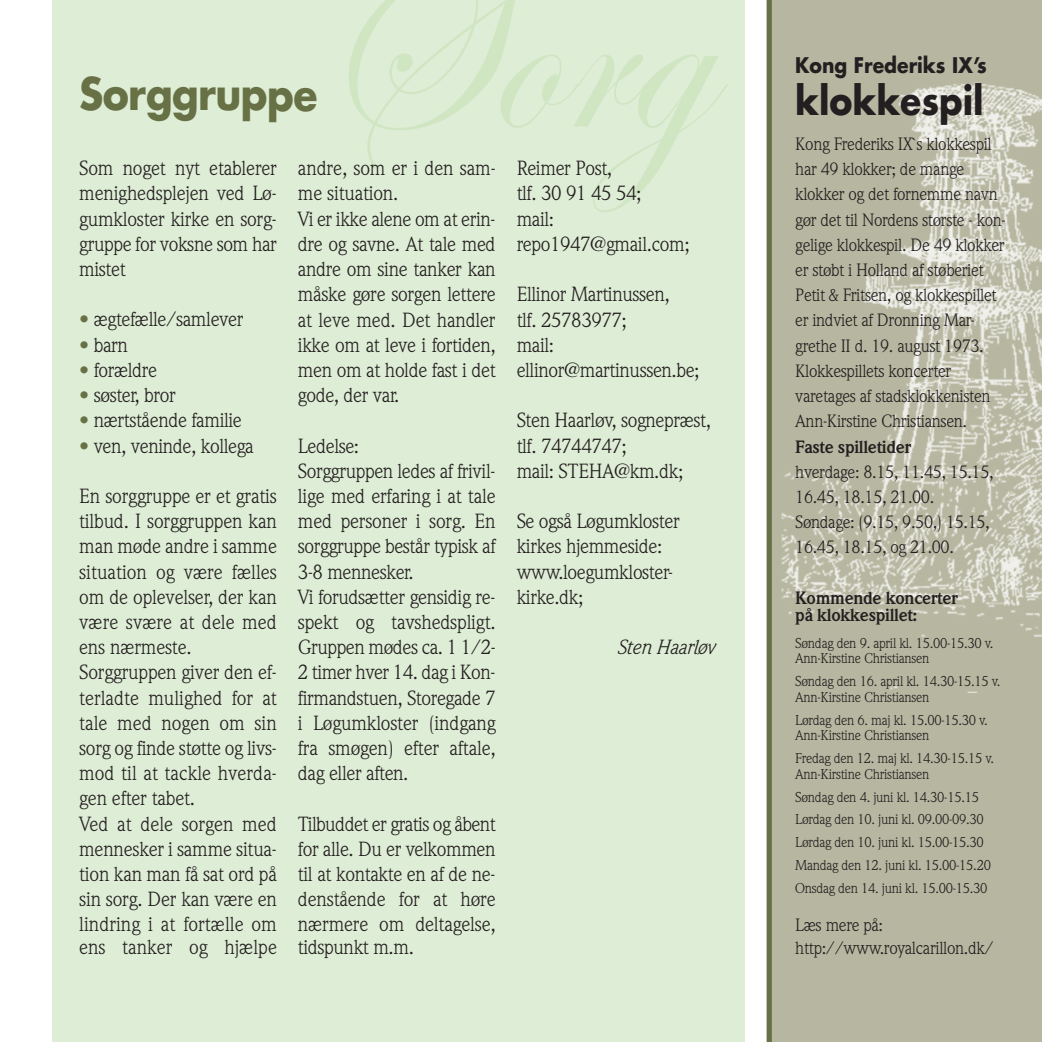
<style>
.page{position:relative;width:1042px;height:1042px;background:#fff}
.page>*{position:absolute;margin:0;border:0;box-sizing:border-box;transform-origin:0 0}
.t1{font:700 43.75px "Futura";letter-spacing:-.015em;color:#687145;scale:.9 1}
.t2{font:700 38.5px "Futura";color:#231f20;scale:.9 1}
.t3{font:700 21px "Futura";color:#231f20;scale:.9 1}
.t4{font:20.12px/25.2px "Weidemann";letter-spacing:-.02em;color:#231f20}
.t5{font:20.12px "Weidemann";color:#231f20}
.t6{font:italic 20.12px "Weidemann";letter-spacing:-.02em;color:#231f20}
.t7{font:17.5px/25.2px "Weidemann";letter-spacing:-.02em;color:#231f20}
.t8{font:700 17.5px/17.5px "Weidemann";letter-spacing:-.02em;color:#231f20}
.t9{font:14px/15.8px "Weidemann";letter-spacing:-.02em;color:#231f20}
.s1{color:#687145}
</style>
<div class="page">
<div style="left:52px;top:0;width:693px;height:1042px;background:#deedd5"></div>
<div style="left:769px;top:0;width:273px;height:1042px;background:#b7b7a1"></div>
<img style="left:781px;top:82px;width:261px;height:610px">
<div style="left:766px;top:0;width:6px;height:1042px;background:#687145"></div>
<h1 class="t1" style="left:79px;top:74px;width:266px">Sorggruppe</h1>
<p class="t4" style="left:79px;top:157px;width:199px;text-align:justify">Som noget nyt etablerer menighedsplejen ved Lø&shy;gumkloster kirke en sorg&shy;gruppe for voksne som har mistet</p>
<p class="t4" style="left:79px;top:309px;width:166px"><span class="s1">•</span> ægtefælle/samlever</p>
<p class="t4" style="left:79px;top:334px;width:50px"><span class="s1">•</span> barn</p>
<p class="t4" style="left:79px;top:359px;width:79px"><span class="s1">•</span> forældre</p>
<p class="t4" style="left:79px;top:384px;width:98px"><span class="s1">•</span> søster, bror</p>
<p class="t4" style="left:79px;top:409px;width:164px"><span class="s1">•</span> nærtstående familie</p>
<p class="t4" style="left:79px;top:435px;width:176px"><span class="s1">•</span> ven, veninde, kollega</p>
<p class="t4" style="left:79px;top:485px;width:199px">En sorggruppe er et gratis tilbud. I sorggruppen kan man møde andre i samme situation og være fælles om de oplevelser, der kan være svære at dele med ens nærmeste.<br>Sorggruppen giver den ef&shy;terladte mulighed for at tale med nogen om sin sorg og finde støtte og livs&shy;mod til at tackle hverda&shy;gen efter tabet.<br>Ved at dele sorgen med mennesker i samme situa&shy;tion kan man få sat ord på sin sorg. Der kan være en lindring i at fortælle om</p>
<p class="t5" style="left:79px;top:940px;width:199px">ens tanker og hjælpe</p>
<p class="t4" style="left:298px;top:157px;width:199px">andre, som er i den sam&shy;me situation.<br>Vi er ikke alene om at erin&shy;dre og savne. At tale med andre om sine tanker kan måske gøre sorgen lettere at leve med. Det handler ikke om at leve i fortiden, men om at holde fast i det gode, der var.</p>
<p class="t4" style="left:298px;top:435px;width:199px">Ledelse:<br>Sorggruppen ledes af frivil&shy;lige med erfaring i at tale med personer i sorg. En sorggruppe består typisk af<br>3-8 mennesker.<br>Vi forudsætter gensidig re&shy;spekt og tavshedspligt.<br>Gruppen mødes ca. 1 1/2-<br>2 timer hver 14. dag i Kon&shy;firmandstuen, Storegade 7 i Løgumkloster (indgang fra smøgen) efter aftale, dag eller aften.</p>
<p class="t4" style="left:298px;top:813px;width:199px;text-align:justify">Tilbuddet er gratis og åbent for alle. Du er velkommen til at kontakte en af de ne&shy;denstående for at høre nærmere om deltagelse,</p>
<p class="t4" style="left:298px;top:936px;width:117px">tidspunkt m.m.</p>
<p class="t4" style="left:517px;top:158px;width:174px">Reimer Post,<br>tlf. 30 91 45 54;<br>mail: repo1947@gmail.com;</p>
<p class="t4" style="left:517px;top:284px;width:184px">Ellinor Martinussen,<br>tlf. 25783977;<br>mail: ellinor@martinussen.be;</p>
<p class="t4" style="left:517px;top:410px;width:196px">Sten Haarløv, sognepræst, tlf. 74744747;<br>mail: STEHA@km.dk;</p>
<p class="t4" style="left:517px;top:510px;width:165px">Se også Løgumkloster kirkes hjemmeside: www.loegumkloster&shy;kirke.dk;</p>
<p class="t6" style="left:616px;top:640px;width:100px">Sten Haarløv</p>
<p class="t3" style="left:795px;top:55px;width:214px">Kong Frederiks IX’s</p>
<h2 class="t2" style="left:795px;top:83px;width:211px">klokkespil</h2>
<p class="t7" style="left:795px;top:133px;width:212px">Kong Frederiks IX`s klokkespil har 49 klokker; de mange klokker og det fornemme navn gør det til Nordens største - kon&shy;gelige klokkespil. De 49 klokker er støbt i Holland af støberiet<br>Petit &amp; Fritsen, og klokkespillet er indviet af Dronning Mar&shy;grethe II d. 19. august 1973.<br>Klokkespillets koncerter varetages af stadsklokkenisten<br>Ann-Kirstine Christiansen.</p>
<p class="t8" style="left:795px;top:439px;width:117px">Faste spilletider</p>
<p class="t7" style="left:795px;top:461px;width:200px">hverdage: 8.15, 11.45, 15.15,<br>16.45, 18.15, 21.00.<br>Søndage: (9.15, 9.50,) 15.15,<br>16.45, 18.15, og 21.00.</p>
<p class="t8" style="left:795px;top:590px;width:164px">Kommende koncerter på klokkespillet:</p>
<p class="t9" style="left:795px;top:636px;width:200px">Søndag den 9. april kl. 15.00-15.30 v.<br>Ann-Kirstine Christiansen</p>
<p class="t9" style="left:795px;top:674px;width:207px">Søndag den 16. april kl. 14.30-15.15 v.<br>Ann-Kirstine Christiansen</p>
<p class="t9" style="left:795px;top:713px;width:194px">Lørdag den 6. maj kl. 15.00-15.30 v.<br>Ann-Kirstine Christiansen</p>
<p class="t9" style="left:795px;top:751px;width:200px">Fredag den 12. maj kl. 14.30-15.15 v.<br>Ann-Kirstine Christiansen</p>
<p class="t9" style="left:795px;top:786px;width:197px;line-height:22.8px">Søndag den 4. juni kl. 14.30-15.15<br>Lørdag den 10. juni kl. 09.00-09.30<br>Lørdag den 10. juni kl. 15.00-15.30<br>Mandag den 12. juni kl. 15.00-15.20<br>Onsdag den 14. juni kl. 15.00-15.30</p>
<p class="t7" style="left:795px;top:915px;width:200px;line-height:22.8px">Læs mere på: http://www.royalcarillon.dk/</p>
</div>
